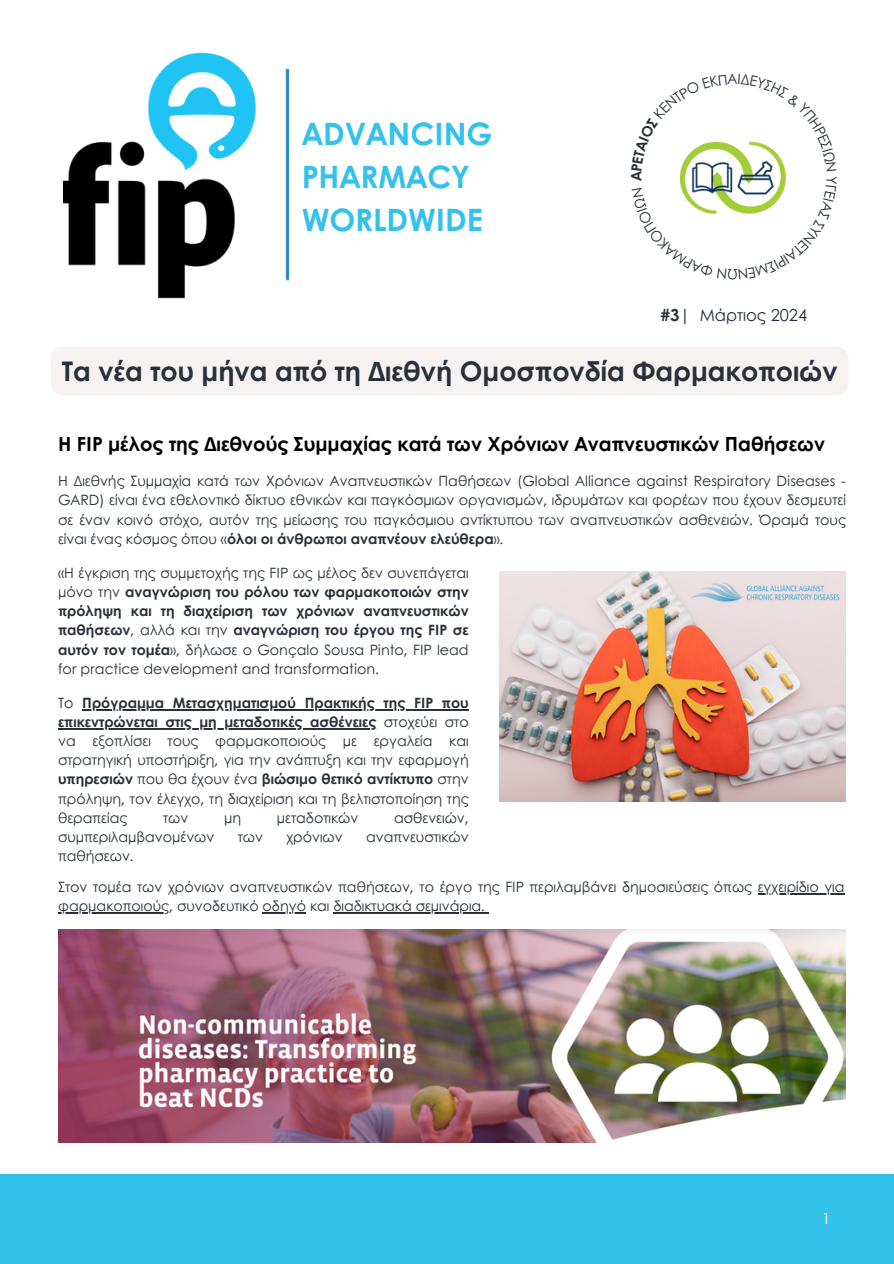
<style>
.page{position:relative;width:894px;height:1264px;background:#fff}
.page>*{position:absolute;margin:0;border:0;box-sizing:border-box;transform-origin:0 0}
.t1{font:700 30.75px/42.8px "Century Gothic";color:#34c1ea}
.t2{font:700 27px "Century Gothic";color:#293039}
.t3{font:700 19.5px "Century Gothic";color:#000}
.t4{font:16.5px "Century Gothic";color:#293039}
.t5{font:15px "Century Gothic";color:#fff}
.t6{font:14.25px/19.2px "Century Gothic";color:#293039;text-align:justify}
.t7{font:700 14.25px "Century Gothic";color:#293039}
.s1{font-weight:700}
</style>
<div class="page">
<img style="left:58px;top:929px;width:786px;height:213px">
<div style="left:0;top:1174px;width:893px;height:89px;background:#34c1ea"></div>
<img style="left:63px;top:52px;width:225px;height:247px">
<img style="left:499px;top:571px;width:345px;height:230px">
<div style="left:51px;top:346px;width:797px;height:49px;background:#f6f2f2;border-radius:12px"></div>
<hr style="left:82px;top:709px;width:386px;height:1px;background:#293039">
<hr style="left:58px;top:728px;width:318px;height:1px;background:#293039">
<hr style="left:757px;top:893px;width:87px;height:1px;background:#293039">
<hr style="left:58px;top:912px;width:111px;height:1px;background:#293039">
<hr style="left:262px;top:912px;width:44px;height:1px;background:#293039">
<hr style="left:333px;top:912px;width:151px;height:1px;background:#293039">
<svg style="left:679px;top:141px;width:107px;height:73px"></svg>
<h1 class="t1" style="left:302px;top:111px;width:192px">ADVANCING<br>PHARMACY<br>WORLDWIDE</h1>
<h1 class="t7" style="left:625px;top:181px;width:11px;rotate:-90deg">Α</h1>
<p class="t4" style="left:660px;top:303px;width:148px"><span class="s1">#3</span>| Μάρτιος 2024</p>
<h2 class="t2" style="left:62px;top:351px;width:777px">Τα νέα του μήνα από τη Διεθνή Ομοσπονδία Φαρμακοποιών</h2>
<h3 class="t3" style="left:58px;top:429px;width:768px">Η FIP μέλος της Διεθνούς Συμμαχίας κατά των Χρόνιων Αναπνευστικών Παθήσεων</h3>
<p class="t6" style="left:58px;top:471px;width:789px">Η Διεθνής Συμμαχία κατά των Χρόνιων Αναπνευστικών Παθήσεων (Global Alliance against Respiratory Diseases - GARD) είναι ένα εθελοντικό δίκτυο εθνικών και παγκόσμιων οργανισμών, ιδρυμάτων και φορέων που έχουν δεσμευτεί σε έναν κοινό στόχο, αυτόν της μείωσης του παγκόσμιου αντίκτυπου των αναπνευστικών ασθενειών. Όραμά τους είναι ένας κόσμος όπου «<span class="s1">όλοι οι άνθρωποι αναπνέουν ελεύθερα</span>».</p>
<p class="t6" style="left:58px;top:562px;width:412px">«Η έγκριση της συμμετοχής της FIP ως μέλος δεν συνεπάγεται μόνο την <span class="s1">αναγνώριση του ρόλου των φαρμακοποιών στην πρόληψη και τη διαχείριση των χρόνιων αναπνευστικών παθήσεων</span>, αλλά και την <span class="s1">αναγνώριση του έργου της FIP σε αυτόν τον τομέα</span>», δήλωσε ο Gonçalo Sousa Pinto, FIP lead for practice development and transformation.</p>
<p class="t6" style="left:58px;top:692px;width:412px">Το <span class="s1">Πρόγραμμα Μετασχηματισμού Πρακτικής της FIP που επικεντρώνεται στις μη μεταδοτικές ασθένειες</span> στοχεύει στο να εξοπλίσει τους φαρμακοποιούς με εργαλεία και στρατηγική υποστήριξη, για την ανάπτυξη και την εφαρμογή <span class="s1">υπηρεσιών</span> που θα έχουν ένα <span class="s1">βιώσιμο θετικό αντίκτυπο</span> στην πρόληψη, τον έλεγχο, τη διαχείριση και τη βελτιστοποίηση της θεραπείας</p>
<p class="t6" style="left:163px;top:807px;width:27px">των</p>
<p class="t6" style="left:224px;top:807px;width:19px">μη</p>
<p class="t6" style="left:277px;top:807px;width:83px">μεταδοτικών</p>
<p class="t6" style="left:394px;top:807px;width:76px">ασθενειών,</p>
<p class="t6" style="left:58px;top:826px;width:158px">συμπεριλαμβανομένων</p>
<p class="t6" style="left:238px;top:826px;width:27px">των</p>
<p class="t6" style="left:286px;top:826px;width:58px">χρόνιων</p>
<p class="t6" style="left:366px;top:826px;width:104px">αναπνευστικών</p>
<p class="t6" style="left:58px;top:845px;width:77px">παθήσεων.</p>
<p class="t6" style="left:58px;top:876px;width:787px">Στον τομέα των χρόνιων αναπνευστικών παθήσεων, το έργο της FIP περιλαμβάνει δημοσιεύσεις όπως εγχειρίδιο για φαρμακοποιούς, συνοδευτικό οδηγό και διαδικτυακά σεμινάρια.</p>
<p class="t5" style="left:822px;top:1207px;width:10px">1</p>
</div>
